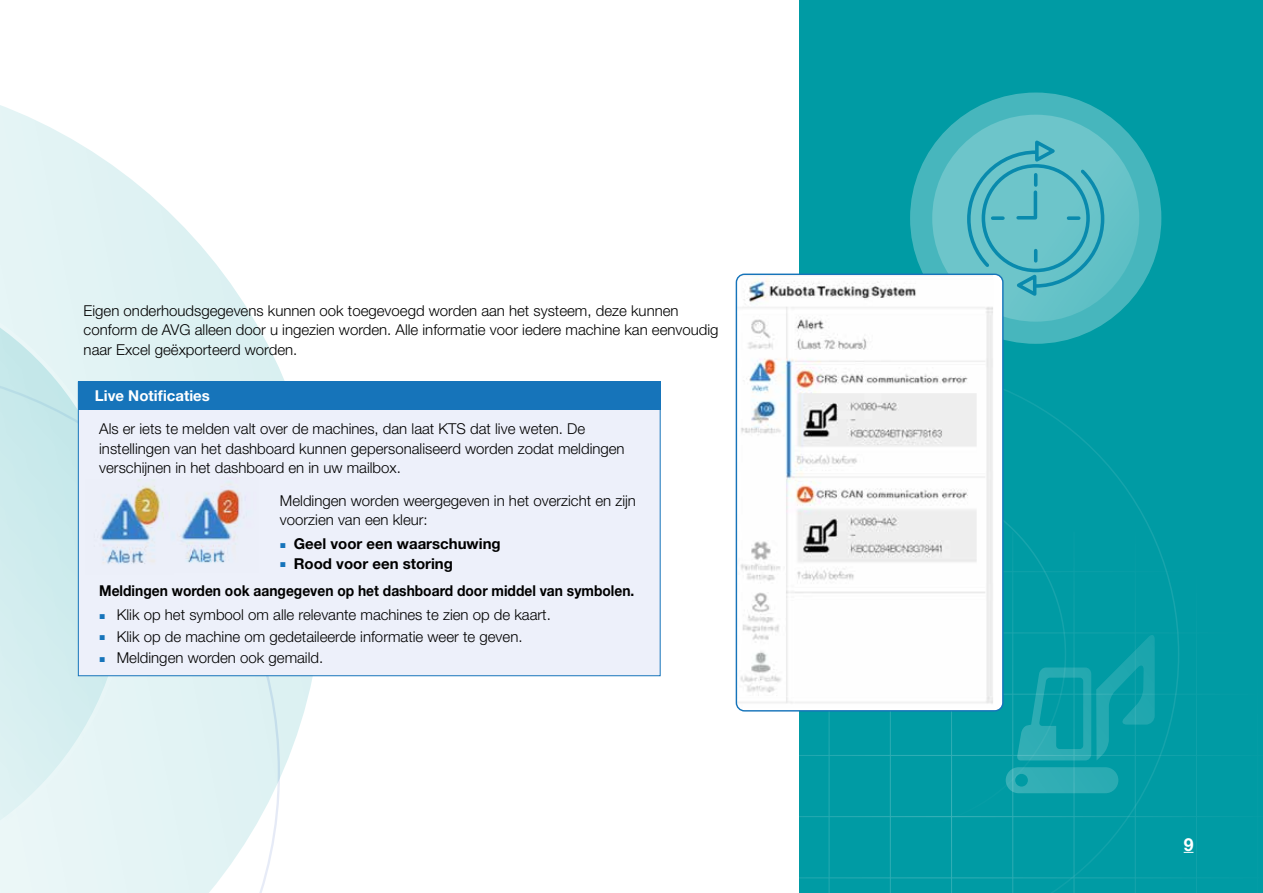
<style>
.page{position:relative;width:1263px;height:893px;background:#fff}
.page>*{position:absolute;margin:0;border:0;box-sizing:border-box;transform-origin:0 0}
.t1{font:700 18px "Helvetica Neue LT Std";color:#fff}
.t2{font:300 15px/19.5px "Helvetica Neue LT Std";color:#000}
.t3{font:700 15px "Helvetica Neue LT Std";color:#000;scale:.92 1}
.t4{font:700 15px "Helvetica Neue LT Std";color:#000}
.t5{font:700 15px "Helvetica Neue LT Std";color:#fff}
.s1{font-family:"Arial";font-weight:400;font-size:10.5px;color:#1674ba}
</style>
<div class="page">
<svg style="left:0;top:105px;width:327px;height:788px"></svg>
<svg style="left:0;top:265px;width:130px;height:618px;background:#d9eff1"></svg>
<div style="left:799px;top:0;width:464px;height:893px;background:#009ba4"></div>
<svg style="left:799px;top:366px;width:380px;height:527px"></svg>
<svg style="left:799px;top:479px;width:267px;height:351px"></svg>
<hr style="left:829px;top:531px;width:1px;height:362px;background:#fff">
<hr style="left:890px;top:531px;width:1px;height:362px;background:#fff">
<hr style="left:951px;top:531px;width:1px;height:362px;background:#fff">
<hr style="left:1012px;top:531px;width:1px;height:362px;background:#fff">
<hr style="left:1074px;top:531px;width:1px;height:362px;background:#fff">
<hr style="left:1135px;top:531px;width:1px;height:362px;background:#fff">
<hr style="left:1196px;top:531px;width:1px;height:362px;background:#fff">
<hr style="left:1257px;top:531px;width:1px;height:362px;background:#fff">
<hr style="left:799px;top:877px;width:464px;height:1px;background:#fff">
<hr style="left:799px;top:816px;width:464px;height:1px;background:#fff">
<hr style="left:799px;top:755px;width:464px;height:1px;background:#fff">
<hr style="left:799px;top:694px;width:464px;height:1px;background:#fff">
<hr style="left:799px;top:632px;width:464px;height:1px;background:#fff">
<hr style="left:799px;top:571px;width:464px;height:1px;background:#fff">
<div style="left:910px;top:93px;width:251px;height:251px;background:#47b6bd;border-radius:50%"></div>
<div style="left:932px;top:115px;width:207px;height:207px;background:linear-gradient(to right,#6fc6cb,#63c1c7);border-radius:50%"></div>
<svg style="left:965px;top:136px;width:141px;height:164px;background:#5dbcc5"></svg>
<svg style="left:1006px;top:767px;width:112px;height:26px;background:#2babb3"></svg>
<svg style="left:1017px;top:633px;width:138px;height:127px"></svg>
<div style="left:736px;top:274px;width:267px;height:437px;background:#fff;border-radius:8px"></div>
<img style="left:736px;top:274px;width:257px;height:433px">
<div style="left:736px;top:274px;width:267px;height:437px;border:1px solid #1674ba;border-radius:8px"></div>
<div style="left:78px;top:382px;width:582px;height:294px;background:#edf0fa;border:1px solid #1674ba"></div>
<img style="left:100px;top:479px;width:64px;height:85px">
<img style="left:173px;top:483px;width:69px;height:80px">
<div style="left:78px;top:382px;width:582px;height:28px;background:#1674ba"></div>
<p class="t2" style="left:84px;top:300px;width:636px">Eigen onderhoudsgegevens kunnen ook toegevoegd worden aan het systeem, deze kunnen conform de AVG alleen door u ingezien worden. Alle informatie voor iedere machine kan eenvoudig naar Excel geëxporteerd worden.</p>
<p class="t5" style="left:95px;top:387px;width:116px">Live Notificaties</p>
<p class="t2" style="left:99px;top:419px;width:527px">Als er iets te melden valt over de machines, dan laat KTS dat live weten. De instellingen van het dashboard kunnen gepersonaliseerd worden zodat meldingen verschijnen in het dashboard en in uw mailbox.</p>
<p class="t2" style="left:280px;top:490px;width:357px">Meldingen worden weergegeven in het overzicht en zijn voorzien van een kleur:</p>
<p class="t4" style="left:280px;top:534px;width:222px"><span class="s1">■</span> Geel voor een waarschuwing</p>
<p class="t4" style="left:280px;top:554px;width:175px"><span class="s1">■</span> Rood voor een storing</p>
<p class="t3" style="left:99px;top:582px;width:583px">Meldingen worden ook aangegeven op het dashboard door middel van symbolen.</p>
<p class="t2" style="left:99px;top:605px;width:453px"><span class="s1">■</span> Klik op het symbool om alle relevante machines te zien op de kaart.</p>
<p class="t2" style="left:99px;top:626px;width:425px"><span class="s1">■</span> Klik op de machine om gedetaileerde informatie weer te geven.</p>
<p class="t2" style="left:99px;top:648px;width:226px"><span class="s1">■</span> Meldingen worden ook gemaild.</p>
<p class="t1" style="left:1184px;top:833px;width:11px">9</p>
</div>
